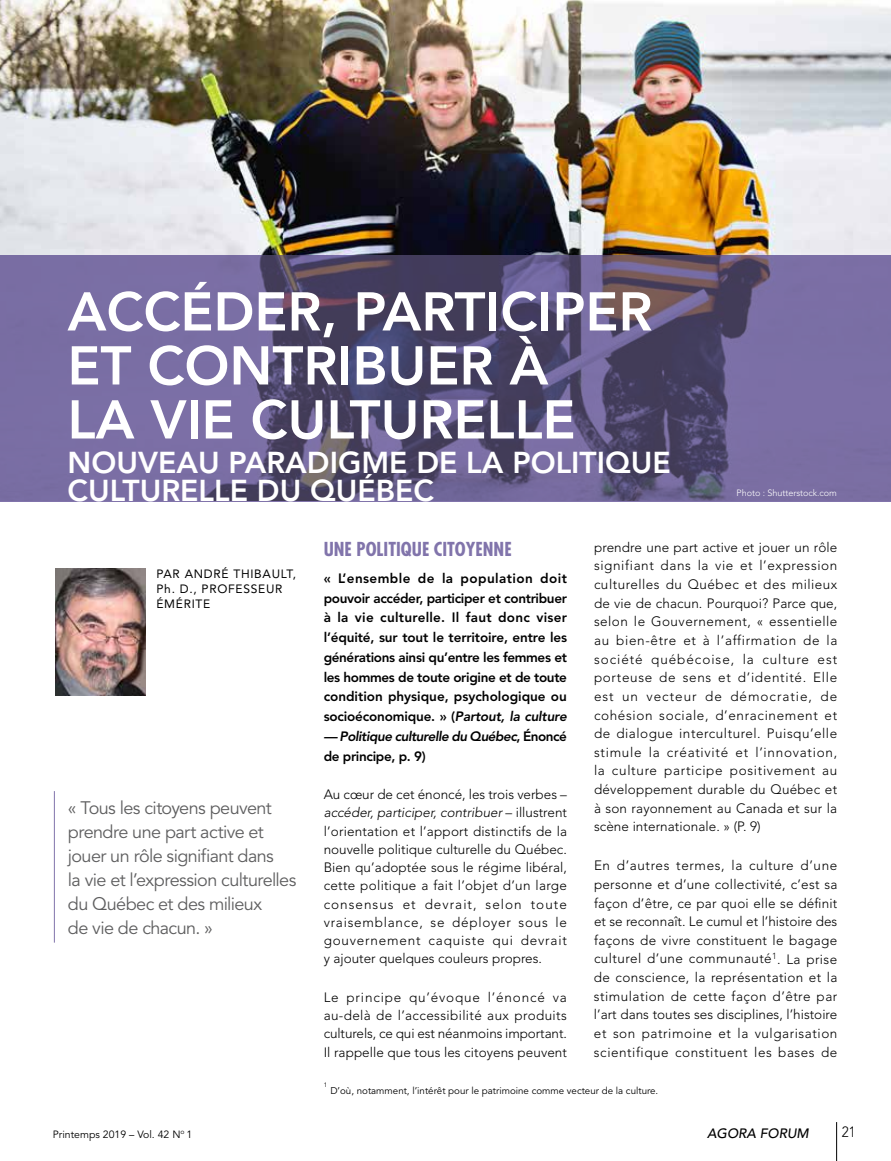
<style>
.page{position:relative;width:891px;height:1161px;background:#fff}
.page>*{position:absolute;margin:0;border:0;box-sizing:border-box;transform-origin:0 0}
.t1{font:800 54px/54px "Avenir";color:#fff}
.t2{font:800 30px/28.5px "Avenir";color:#fff}
.t3{font:700 condensed 18.75px "Futura";color:#8174ab}
.t4{font:18px/24px "Avenir";letter-spacing:-.035em;color:#5e5e5f}
.t5{font:300 14.85px "Avenir";color:#000;scale:.91 1}
.t6{font:300 13.5px/18.6px "Avenir";letter-spacing:.005em;color:#000;text-align:justify}
.t7{font:800 13.5px/19.8px "Avenir";color:#000;text-align:justify}
.t8{font:italic 800 13.5px/19.8px "Avenir";letter-spacing:-.035em;color:#000}
.t9{font:italic 500 13.5px "Avenir";color:#000}
.t10{font:12px/15px "Avenir";letter-spacing:.06em;color:#000}
.t11{font:10.5px "Avenir";color:#000}
.t12{font:9.75px "Avenir";color:#000}
.t13{font:300 9.15px "Avenir";letter-spacing:-.005em;color:#fff}
.t14{font:6.3px "Avenir";color:#000}
.s1{font-style:italic}
.s2{font-style:normal}
</style>
<div class="page">
<img style="left:0;top:0;width:891px;height:255px">
<svg style="left:0;top:255px;width:891px;height:246px;background:#665c88"></svg>
<img style="left:55px;top:569px;width:91px;height:127px">
<hr style="left:54px;top:791px;width:1px;height:152px;background:#8174ab">
<hr style="left:836px;top:1122px;width:1px;height:39px;background:#000">
<h1 class="t1" style="left:68px;top:289px;width:586px">ACCÉDER, PARTICIPER<br>ET CONTRIBUER À<br>LA VIE CULTURELLE</h1>
<h2 class="t2" style="left:68px;top:451px;width:605px">NOUVEAU PARADIGME DE LA POLITIQUE<br>CULTURELLE DU QUÉBEC</h2>
<p class="t13" style="left:737px;top:489px;width:102px">Photo : Shutterstock.com</p>
<p class="t10" style="left:156px;top:566px;width:141px">PAR ANDRÉ THIBAULT,<br>Ph. D., PROFESSEUR<br>ÉMÉRITE</p>
<h3 class="t4" style="left:68px;top:797px;width:230px">« Tous les citoyens peuvent prendre une part active et jouer un rôle signifiant dans<br>la vie et l’expression culturelles du Québec et des milieux<br>de vie de chacun. »</h3>
<h3 class="t3" style="left:324px;top:542px;width:190px">UNE POLITIQUE CITOYENNE</h3>
<p class="t7" style="left:324px;top:569px;width:245px">« L’ensemble de la population doit pouvoir accéder, participer et contribuer à la vie culturelle. Il faut donc viser l’équité, sur tout le territoire, entre les générations ainsi qu’entre les femmes et les hommes de toute origine et de toute condition physique, psychologique ou socioéconomique. » (<span class="s1">Partout, la culture</span></p>
<p class="t8" style="left:324px;top:728px;width:245px">— Politique culturelle du Québec<span class="s2">, Énoncé de principe, p. 9)</span></p>
<p class="t6" style="left:324px;top:787px;width:245px">Au cœur de cet énoncé, les trois verbes – <span class="s1">accéder, participer, contribuer</span> – illustrent l’orientation et l’apport distinctifs de la nouvelle politique culturelle du Québec.<br>Bien qu’adoptée sous le régime libéral, cette politique a fait l’objet d’un large consensus et devrait, selon toute vraisemblance, se déployer sous le gouvernement caquiste qui devrait y ajouter quelques couleurs propres.</p>
<p class="t6" style="left:324px;top:989px;width:245px">Le principe qu’évoque l’énoncé va au-delà de l’accessibilité aux produits culturels, ce qui est néanmoins important.<br>Il rappelle que tous les citoyens peuvent</p>
<p class="t6" style="left:594px;top:539px;width:245px">prendre une part active et jouer un rôle signifiant dans la vie et l’expression culturelles du Québec et des milieux de vie de chacun. Pourquoi? Parce que, selon le Gouvernement, « essentielle au bien-être et à l’affirmation de la société québécoise, la culture est porteuse de sens et d’identité. Elle est un vecteur de démocratie, de cohésion sociale, d’enracinement et de dialogue interculturel. Puisqu’elle stimule la créativité et l’innovation, la culture participe positivement au développement durable du Québec et à son rayonnement au Canada et sur la scène internationale. » (P. 9)</p>
<p class="t6" style="left:594px;top:857px;width:245px">En d’autres termes, la culture d’une personne et d’une collectivité, c’est sa façon d’être, ce par quoi elle se définit et se reconnaît. Le cumul et l’histoire des façons de vivre constituent le bagage culturel d’une communauté<sup>1</sup>. La prise de conscience, la représentation et la stimulation de cette façon d’être par l’art dans toutes ses disciplines, l’histoire et son patrimoine et la vulgarisation scientifique constituent les bases de</p>
<p class="t14" style="left:324px;top:1082px;width:5px">1</p>
<p class="t12" style="left:330px;top:1086px;width:329px">D’où, notamment, l’intérêt pour le patrimoine comme vecteur de la culture.</p>
<p class="t11" style="left:53px;top:1130px;width:141px">Printemps 2019 – Vol. 42 N<sup>o</sup> 1</p>
<p class="t9" style="left:707px;top:1125px;width:103px">AGORA FORUM</p>
<p class="t5" style="left:842px;top:1126px;width:17px">21</p>
</div>
